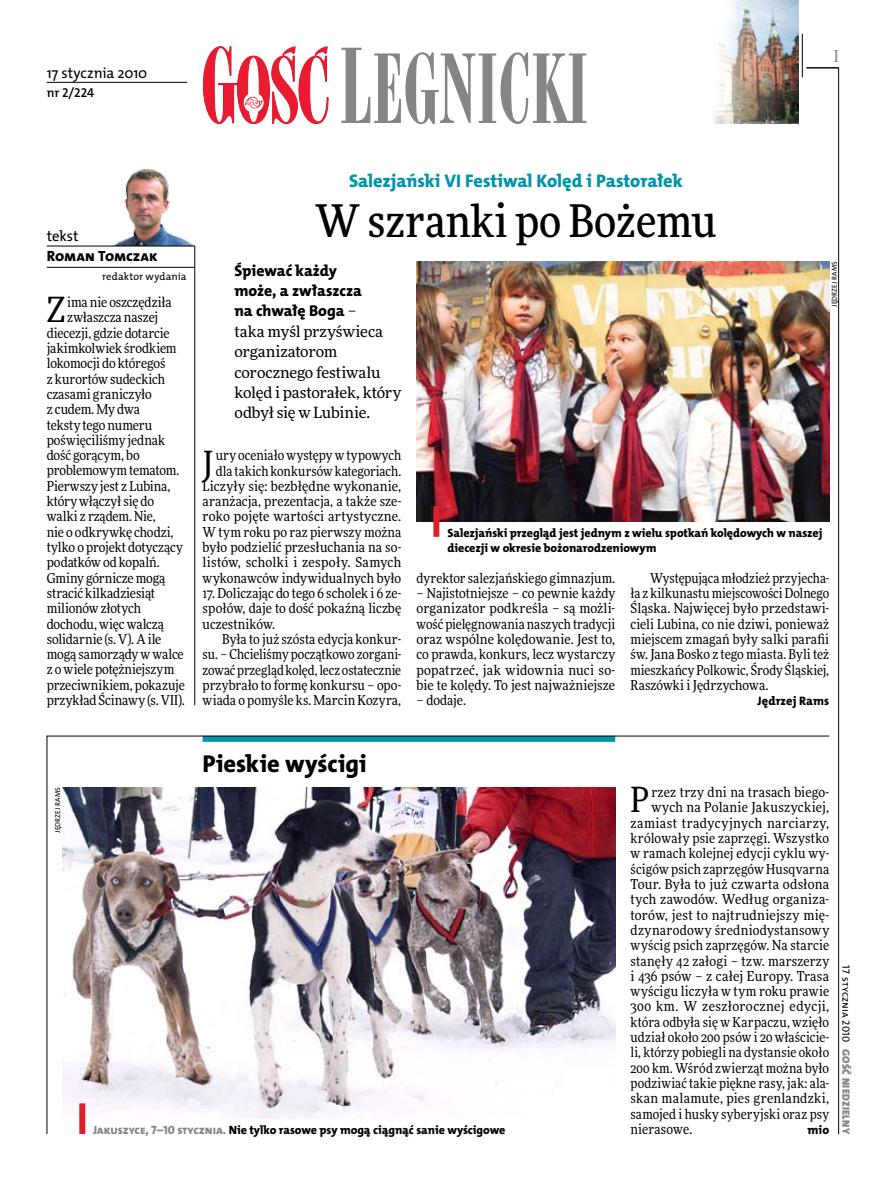
<style>
.page{position:relative;width:893px;height:1191px;background:#fff}
.page>*{position:absolute;margin:0;border:0;box-sizing:border-box;transform-origin:0 0}
.t1{font:500 45px "Freeday Narrow";color:#000}
.t2{font:34.8px "Freeday Narrow News";color:#000}
.t3{font:24.45px "The Mix HP8 Ex Bld";letter-spacing:.005em;color:#000}
.t4{font:18.3px "The Mix HP8 Ex Bld";letter-spacing:-.005em;color:#0093aa}
.t5{font:500 16.5px "Freeday Narrow";color:#858486;scale:.9 1}
.t6{font:15.75px/20.4px "The Mix HP8 Ex Bld";letter-spacing:-.01em;color:#000}
.t7{font:15.45px/20.4px "Freeday News";letter-spacing:-.01em;color:#000}
.t8{font:14.85px "The Mix HP5 Plain";color:#000}
.t9{font:14.85px "The Mix HP8 Ex Bld";letter-spacing:-.005em;color:#000}
.t10{font:13.65px/15.3px "Freeday Narrow News";letter-spacing:.005em;color:#000;text-align:justify}
.t11{font:13.65px "Freeday Narrow News";letter-spacing:.025em;color:#000}
.t12{font:13.65px "Freeday Narrow News";letter-spacing:-.015em;color:#000}
.t13{font:13.65px "Freeday Narrow News";letter-spacing:.03em;color:#000}
.t14{font:12.9px "The Mix HP6 Se Bld";color:#000}
.t15{font:12.3px "The Mix HP8 Ex Bld";letter-spacing:.02em;color:#000}
.t16{font:12px/15.3px "The Mix HP8 Ex Bld";letter-spacing:-.005em;color:#000}
.t17{font:10.5px "The Mix HP5 Plain";letter-spacing:.015em;color:#000}
.t18{font:10.5px "The Mix HP9 Blk";letter-spacing:.025em;color:#858486}
.t19{font:7.2px "The Mix HP5 Plain";letter-spacing:.01em;color:#000}
.s1{font-family:"Freeday News";font-size:15.45px}
.s2{color:#858486}
</style>
<div class="page">
<hr style="left:838px;top:68px;width:1px;height:1066px;background:#000">
<hr style="left:802px;top:34px;width:1px;height:43px;background:#000">
<svg style="left:47px;top:735px;width:783px;height:399px"></svg>
<hr style="left:195px;top:246px;width:1px;height:459px;background:#000">
<hr style="left:806px;top:68px;width:33px;height:1px;background:#000">
<svg style="left:203px;top:46px;width:126px;height:78px"></svg>
<svg style="left:341px;top:48px;width:245px;height:76px"></svg>
<img style="left:712px;top:0;width:86px;height:123px">
<img style="left:106px;top:169px;width:89px;height:77px">
<hr style="left:47px;top:246px;width:148px;height:1px;background:#000">
<hr style="left:47px;top:267px;width:148px;height:1px;background:#000">
<hr style="left:47px;top:82px;width:140px;height:1px;background:#000">
<img style="left:62px;top:787px;width:553px;height:331px">
<div style="left:79px;top:1103px;width:6px;height:31px;background:#df1f2a"></div>
<img style="left:416px;top:261px;width:413px;height:260px">
<div style="left:433px;top:506px;width:6px;height:31px;background:#df1f2a"></div>
<p class="t8" style="left:47px;top:63px;width:102px">17 stycznia 2010</p>
<p class="t14" style="left:47px;top:85px;width:49px">nr 2/224</p>
<p class="t5" style="left:834px;top:46px;width:6px">I</p>
<p class="t8" style="left:47px;top:227px;width:33px">tekst</p>
<p class="t9" style="left:47px;top:247px;width:112px">Roman Tomczak</p>
<p class="t17" style="left:102px;top:270px;width:86px">redaktor wydania</p>
<h2 class="t2" style="left:47px;top:289px;width:20px">Z</h2>
<p class="t10" style="left:67px;top:294px;width:106px">ima nie oszczędziła</p>
<p class="t10" style="left:67px;top:310px;width:93px">zwłaszcza naszej</p>
<p class="t10" style="left:47px;top:325px;width:124px">diecezji, gdzie dotarcie</p>
<p class="t10" style="left:47px;top:340px;width:131px">jakimkolwiek środkiem</p>
<p class="t10" style="left:47px;top:356px;width:120px">lokomocji do któregoś</p>
<p class="t10" style="left:47px;top:371px;width:120px">z kurortów sudeckich</p>
<p class="t10" style="left:47px;top:386px;width:107px">czasami graniczyło</p>
<p class="t10" style="left:47px;top:401px;width:95px">z cudem. My dwa</p>
<p class="t10" style="left:47px;top:417px;width:107px">teksty tego numeru</p>
<p class="t10" style="left:47px;top:432px;width:120px">poświęciliśmy jednak</p>
<p class="t10" style="left:47px;top:447px;width:95px">dość gorącym, bo</p>
<p class="t12" style="left:47px;top:462px;width:134px">problemowym tematom.</p>
<p class="t10" style="left:47px;top:478px;width:125px">Pierwszy jest z Lubina,</p>
<p class="t12" style="left:47px;top:493px;width:109px">który włączył się do</p>
<p class="t10" style="left:47px;top:509px;width:110px">walki z rządem. Nie,</p>
<p class="t10" style="left:47px;top:524px;width:128px">nie o odkrywkę chodzi,</p>
<p class="t10" style="left:47px;top:539px;width:138px">tylko o projekt dotyczący</p>
<p class="t10" style="left:47px;top:554px;width:114px">podatków od kopalń.</p>
<p class="t10" style="left:47px;top:570px;width:120px">Gminy górnicze mogą</p>
<p class="t10" style="left:47px;top:585px;width:110px">stracić kilkadziesiąt</p>
<p class="t10" style="left:47px;top:600px;width:96px">milionów złotych</p>
<p class="t10" style="left:47px;top:616px;width:119px">dochodu, więc walczą</p>
<p class="t10" style="left:47px;top:631px;width:116px">solidarnie (s. V). A ile</p>
<p class="t10" style="left:47px;top:646px;width:138px">mogą samorządy w walce</p>
<p class="t12" style="left:47px;top:661px;width:129px">z o wiele potężniejszym</p>
<p class="t10" style="left:47px;top:677px;width:140px">przeciwnikiem, pokazuje</p>
<p class="t10" style="left:47px;top:692px;width:140px">przykład Ścinawy (s. VII).</p>
<h3 class="t4" style="left:349px;top:169px;width:336px">Salezjański VI Festiwal Kolęd i Pastorałek</h3>
<h1 class="t1" style="left:315px;top:193px;width:403px">W szranki po Bożemu</h1>
<p class="t6" style="left:234px;top:260px;width:129px">Śpiewać każdy może, a zwłaszcza na chwałę Boga <span class="s1">–</span></p>
<p class="t7" style="left:234px;top:321px;width:168px">taka myśl przyświeca organizatorom corocznego festiwalu kolęd i pastorałek, który odbył się w Lubinie.</p>
<p class="t19" style="left:830px;top:307px;width:47px;rotate:-90deg">Jędrzej Rams</p>
<p class="t10" style="left:203px;top:447px;width:200px;text-align:right">ury oceniało występy w typowych dla takich konkursów kategoriach.<br>Liczyły się: bezbłędne wykonanie, aranżacja, prezentacja, a także sze&shy;roko pojęte wartości artystyczne.<br>W tym roku po raz pierwszy można było podzielić przesłuchania na so&shy;listów, scholki i zespoły. Samych wykonawców indywidualnych było</p>
<p class="t10" style="left:203px;top:585px;width:200px">17. Doliczając do tego 6 scholek i 6 ze&shy;społów, daje to dość pokaźną liczbę uczestników.</p>
<p class="t10" style="left:203px;top:631px;width:200px;text-indent:20px">Była to już szósta edycja konkur&shy;su. – Chcieliśmy początkowo zorgani&shy;zować przegląd kolęd, lecz ostatecznie przybrało to formę konkursu – opo&shy;wiada o pomyśle ks. Marcin Kozyra,</p>
<h2 class="t2" style="left:203px;top:442px;width:13px">J</h2>
<p class="t16" style="left:448px;top:525px;width:377px">Salezjański przegląd jest jednym z wielu spotkań kolędowych w naszej diecezji w okresie bożonarodzeniowym</p>
<p class="t10" style="left:417px;top:570px;width:200px">dyrektor salezjańskiego gimnazjum.</p>
<p class="t10" style="left:417px;top:585px;width:200px">– Najistotniejsze – co pewnie każdy organizator podkreśla – są możli&shy;wość pielęgnowania naszych tradycji oraz wspólne kolędowanie. Jest to, co prawda, konkurs, lecz wystarczy popatrzeć, jak widownia nuci so&shy;bie te kolędy. To jest najważniejsze</p>
<p class="t10" style="left:417px;top:692px;width:51px">– dodaje.</p>
<p class="t10" style="left:630px;top:570px;width:200px;text-indent:20px">Występująca młodzież przyjecha&shy;ła z kilkunastu miejscowości Dolnego Śląska. Najwięcej było przedstawi&shy;cieli Lubina, co nie dziwi, ponieważ miejscem zmagań były salki parafii św. Jana Bosko z tego miasta. Byli też mieszkańcy Polkowic, Środy Śląskiej, Raszówki i Jędrzychowa.</p>
<p class="t15" style="left:758px;top:693px;width:73px">Jędrzej Rams</p>
<h3 class="t3" style="left:203px;top:747px;width:165px">Pieskie wyścigi</h3>
<p class="t19" style="left:53px;top:833px;width:47px;rotate:-90deg">Jędrzej Rams</p>
<p class="t16" style="left:93px;top:1122px;width:414px"><span class="s2">Jakuszyce, 7–10 stycznia.</span> Nie tylko rasowe psy mogą ciągnąć sanie wyścigowe</p>
<h2 class="t2" style="left:630px;top:778px;width:20px">P</h2>
<p class="t10" style="left:651px;top:784px;width:179px">rzez trzy dni na trasach biego-</p>
<p class="t10" style="left:651px;top:799px;width:179px">wych na Polanie Jakuszyckiej,</p>
<p class="t13" style="left:630px;top:814px;width:200px">zamiast tradycyjnych narciarzy,</p>
<p class="t10" style="left:630px;top:830px;width:200px">królowały psie zaprzęgi. Wszystko</p>
<p class="t10" style="left:630px;top:845px;width:200px">w ramach kolejnej edycji cyklu wy-</p>
<p class="t10" style="left:630px;top:861px;width:200px">ścigów psich zaprzęgów Husqvarna</p>
<p class="t11" style="left:630px;top:875px;width:200px">Tour. Była to już czwarta odsłona</p>
<p class="t10" style="left:630px;top:891px;width:200px">tych zawodów. Według organiza-</p>
<p class="t10" style="left:630px;top:907px;width:200px">torów, jest to najtrudniejszy mię-</p>
<p class="t11" style="left:630px;top:921px;width:200px">dzynarodowy średniodystansowy</p>
<p class="t10" style="left:630px;top:937px;width:200px">wyścig psich zaprzęgów. Na starcie</p>
<p class="t10" style="left:630px;top:953px;width:200px">stanęły 42 załogi – tzw. marszerzy</p>
<p class="t10" style="left:630px;top:968px;width:200px">i 436 psów – z całej Europy. Trasa</p>
<p class="t10" style="left:630px;top:983px;width:200px">wyścigu liczyła w tym roku prawie</p>
<p class="t11" style="left:630px;top:998px;width:200px">300 km. W zeszłorocznej edycji,</p>
<p class="t10" style="left:630px;top:1014px;width:200px">która odbyła się w Karpaczu, wzięło</p>
<p class="t10" style="left:630px;top:1029px;width:200px">udział około 200 psów i 20 właścicie-</p>
<p class="t10" style="left:630px;top:1044px;width:200px">li, którzy pobiegli na dystansie około</p>
<p class="t10" style="left:630px;top:1060px;width:200px">200 km. Wśród zwierząt można było</p>
<p class="t10" style="left:630px;top:1075px;width:200px">podziwiać takie piękne rasy, jak: ala-</p>
<p class="t10" style="left:630px;top:1090px;width:200px">skan malamute, pies grenlandzki,</p>
<p class="t10" style="left:630px;top:1106px;width:200px">samojed i husky syberyjski oraz psy</p>
<p class="t10" style="left:630px;top:1121px;width:63px">nierasowe.</p>
<p class="t15" style="left:807px;top:1122px;width:23px">mio</p>
<p class="t17" style="left:853px;top:965px;width:78px;rotate:90deg">17 stycznia 2010</p>
<p class="t18" style="left:853px;top:1049px;width:86px;rotate:90deg">Gość Niedzielny</p>
</div>
